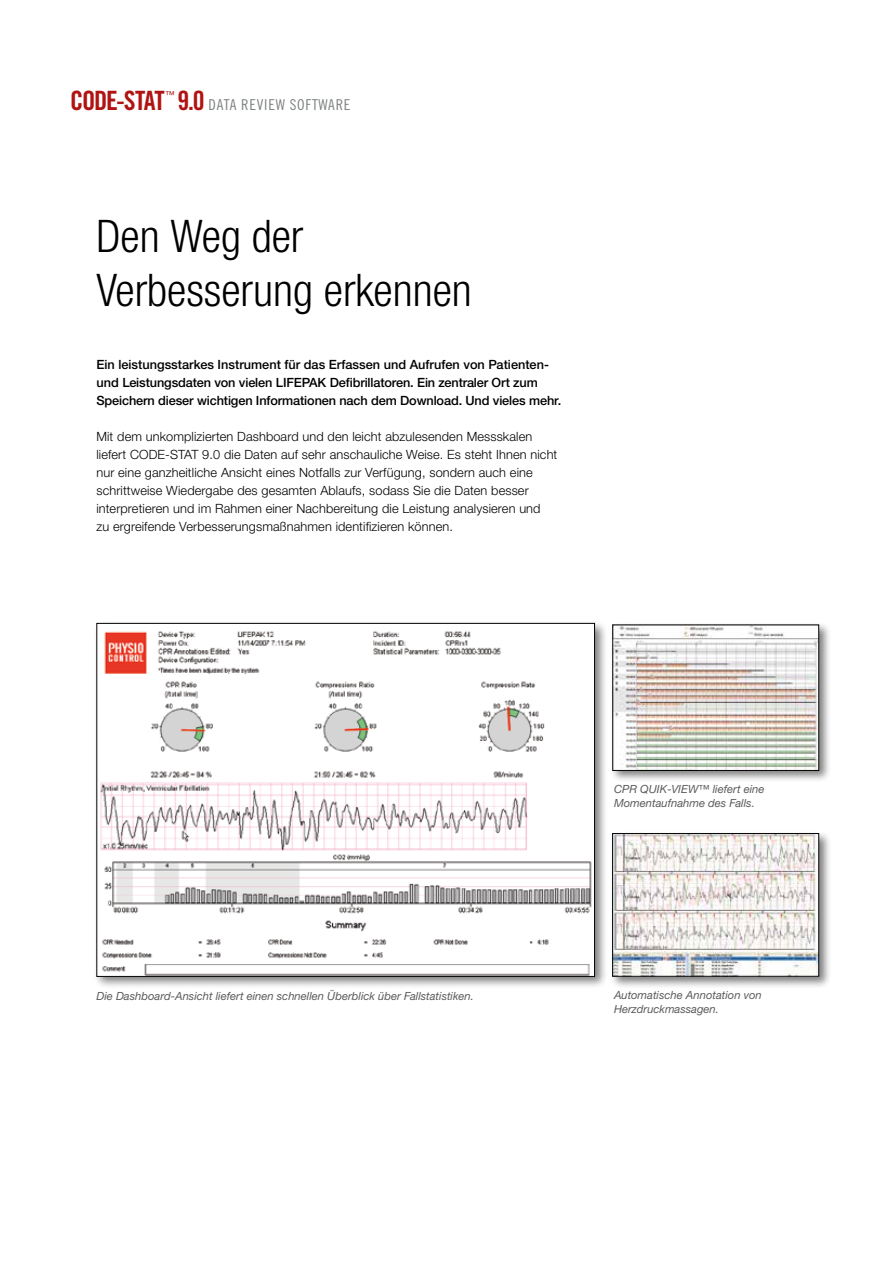
<style>
.page{position:relative;width:893px;height:1263px;background:#fff}
.page>*{position:absolute;margin:0;border:0;box-sizing:border-box;transform-origin:0 0}
.t1{font:300 condensed 45px/54px "Helvetica Neue LTW1 G";color:#000}
.t2{font:26.55px "Trade Gothic LT Std Bd Cn 20";letter-spacing:-.05em;color:#af1413}
.t3{font:15px "Trade Gothic LT Std Cn 18";letter-spacing:.05em;color:#7f8181}
.t4{font:300 12.75px/18px "Helvetica Neue LTW1 G";letter-spacing:.01em;color:#000}
.t5{font:500 12.75px/18px "Helvetica Neue LTW1 G";letter-spacing:-.01em;color:#000}
.t6{font:italic 11.25px/13.5px "Helvetica Neue LTW1 G";color:#5a5c5b}
.t7{font:9.45px "Trade Gothic LT Std Cn 18";color:#af1413}
</style>
<div class="page">
<div style="left:93px;top:620px;width:515px;height:370px;background:#000;opacity:.5"></div>
<img style="left:99px;top:625px;width:494px;height:349px">
<div style="left:610px;top:622px;width:221px;height:161px;background:#000;opacity:.5"></div>
<img style="left:615px;top:627px;width:202px;height:141px">
<div style="left:609px;top:830px;width:222px;height:159px;background:#000;opacity:.5"></div>
<img style="left:614px;top:835px;width:203px;height:139px">
<div style="left:612px;top:833px;width:207px;height:143px;border:1px solid #000"></div>
<h2 class="t2" style="left:70px;top:85px;width:96px">CODE-STAT</h2>
<p class="t7" style="left:166px;top:89px;width:11px">™</p>
<h2 class="t2" style="left:177px;top:85px;width:29px">9.0</h2>
<p class="t3" style="left:209px;top:96px;width:143px">DATA REVIEW SOFTWARE</p>
<h1 class="t1" style="left:96px;top:209px;width:377px">Den Weg der<br>Verbesserung erkennen</h1>
<p class="t5" style="left:96px;top:356px;width:466px">Ein leistungsstarkes Instrument für das Erfassen und Aufrufen von Patienten&shy;und Leistungsdaten von vielen LIFEPAK Defibrillatoren. Ein zentraler Ort zum<br>Speichern dieser wichtigen Informationen nach dem Download. Und vieles mehr.</p>
<p class="t4" style="left:96px;top:428px;width:462px">Mit dem unkomplizierten Dashboard und den leicht abzulesenden Messskalen liefert CODE-STAT 9.0 die Daten auf sehr anschauliche Weise. Es steht Ihnen nicht nur eine ganzheitliche Ansicht eines Notfalls zur Verfügung, sondern auch eine schrittweise Wiedergabe des gesamten Ablaufs, sodass Sie die Daten besser interpretieren und im Rahmen einer Nachbereitung die Leistung analysieren und<br>zu ergreifende Verbesserungsmaßnahmen identifizieren können.</p>
<p class="t6" style="left:96px;top:989px;width:379px">Die Dashboard-Ansicht liefert einen schnellen Überblick über Fallstatistiken.</p>
<p class="t6" style="left:614px;top:782px;width:152px">CPR QUIK-VIEW™ liefert eine<br>Momentaufnahme des Falls.</p>
<p class="t6" style="left:614px;top:989px;width:149px">Automatische Annotation von<br>Herzdruckmassagen.</p>
</div>
